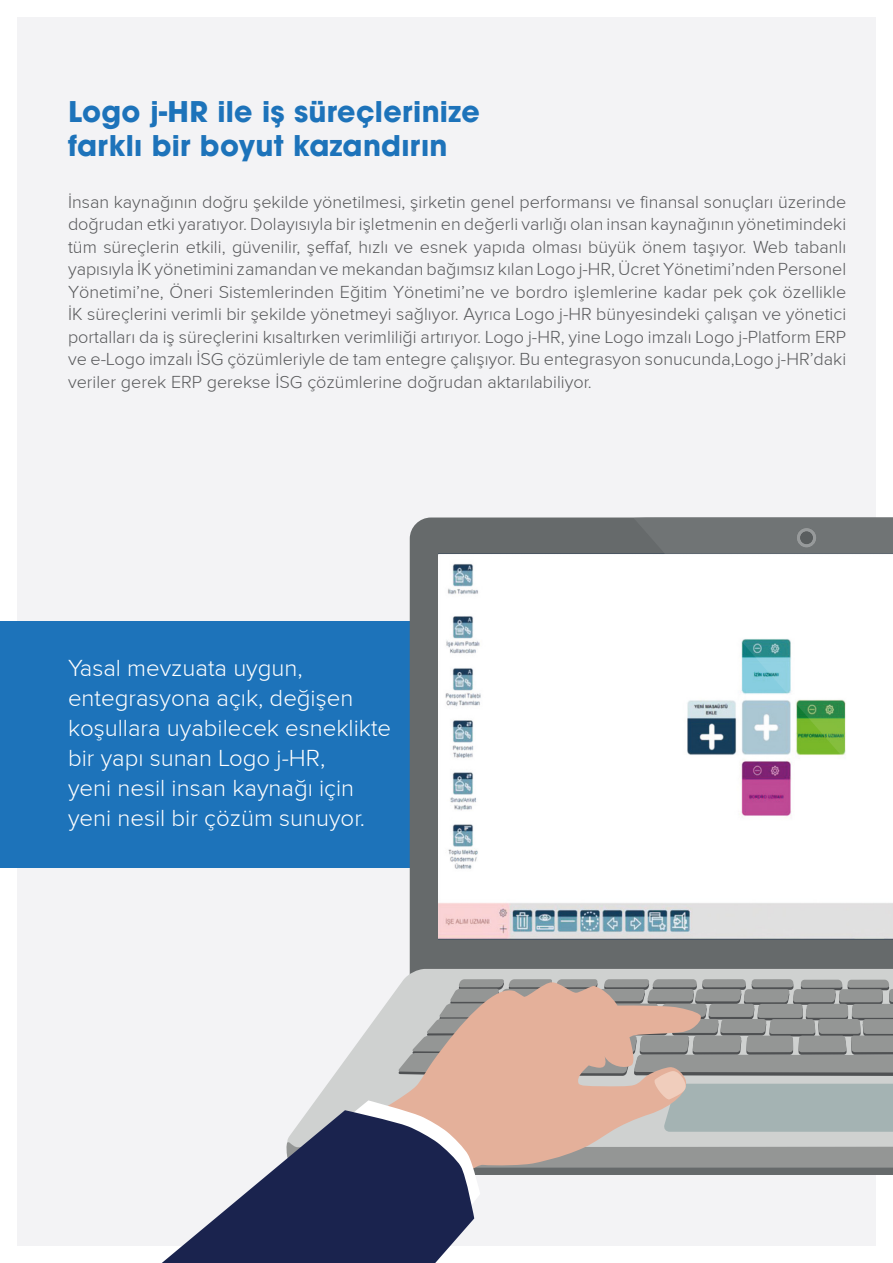
<style>
.page{position:relative;width:893px;height:1263px;background:#fff}
.page>*{position:absolute;margin:0;border:0;box-sizing:border-box;transform-origin:0 0}
.t1{font:28.5px "Bilgetech Custom Avant Garde";letter-spacing:.01em;color:#1d73ba}
.t2{font:300 24px "Proxima Nova";color:#fff}
.t3{font:300 18px/22.5px "Proxima Nova";color:#57585a;text-align:justify}
</style>
<div class="page">
<div style="left:17px;top:17px;width:859px;height:1229px;background:#f3f3f5"></div>
<div style="left:0;top:621px;width:542px;height:246px;background:#1d73ba"></div>
<div style="left:410px;top:517px;width:223px;height:452px;background:#666a6b"></div>
<div style="left:404px;top:969px;width:489px;height:10px;background:#cfd1d0"></div>
<svg style="left:162px;top:1192px;width:312px;height:71px;fill:#1a234e"></svg>
<svg style="left:247px;top:979px;width:646px;height:231px"></svg>
<svg style="left:633px;top:517px;width:260px;height:458px;fill:#707475"></svg>
<svg style="left:797px;top:528px;width:19px;height:19px"></svg>
<div style="left:800px;top:531px;width:13px;height:13px;background:#5a5e5f;border-radius:50%"></div>
<img style="left:438px;top:554px;width:226px;height:385px">
<svg style="left:664px;top:554px;width:229px;height:386px;fill:#fff"></svg>
<p class="t1" style="left:68px;top:93px;width:413px">Logo j-HR ile iş süreçlerinize</p>
<p class="t1" style="left:68px;top:128px;width:381px">farklı bir boyut kazandırın</p>
<p class="t3" style="left:68px;top:190px;width:780px">İnsan kaynağının doğru şekilde yönetilmesi, şirketin genel performansı ve finansal sonuçları üzerinde doğrudan etki yaratıyor. Dolayısıyla bir işletmenin en değerli varlığı olan insan kaynağının yönetimindeki tüm süreçlerin etkili, güvenilir, şeffaf, hızlı ve esnek yapıda olması büyük önem taşıyor. Web tabanlı yapısıyla İK yönetimini zamandan ve mekandan bağımsız kılan Logo j-HR, Ücret Yönetimi’nden Personel Yönetimi’ne, Öneri Sistemlerinden Eğitim Yönetimi’ne ve bordro işlemlerine kadar pek çok özellikle İK süreçlerini verimli bir şekilde yönetmeyi sağlıyor. Ayrıca Logo j-HR bünyesindeki çalışan ve yönetici portalları da iş süreçlerini kısaltırken verimliliği artırıyor. Logo j-HR, yine Logo imzalı Logo j-Platform ERP ve e-Logo imzalı İSG çözümleriyle de tam entegre çalışıyor. Bu entegrasyon sonucunda,Logo j-HR’daki veriler gerek ERP gerekse İSG çözümlerine doğrudan aktarılabiliyor.</p>
<p class="t2" style="left:68px;top:655px;width:236px">Yasal mevzuata uygun,</p>
<p class="t2" style="left:68px;top:685px;width:287px">entegrasyona açık, değişen</p>
<p class="t2" style="left:68px;top:715px;width:325px">koşullara uyabilecek esneklikte</p>
<p class="t2" style="left:68px;top:745px;width:259px">bir yapı sunan Logo j-HR,</p>
<p class="t2" style="left:68px;top:775px;width:288px">yeni nesil insan kaynağı için</p>
<p class="t2" style="left:68px;top:805px;width:299px">yeni nesil bir çözüm sunuyor.</p>
</div>
